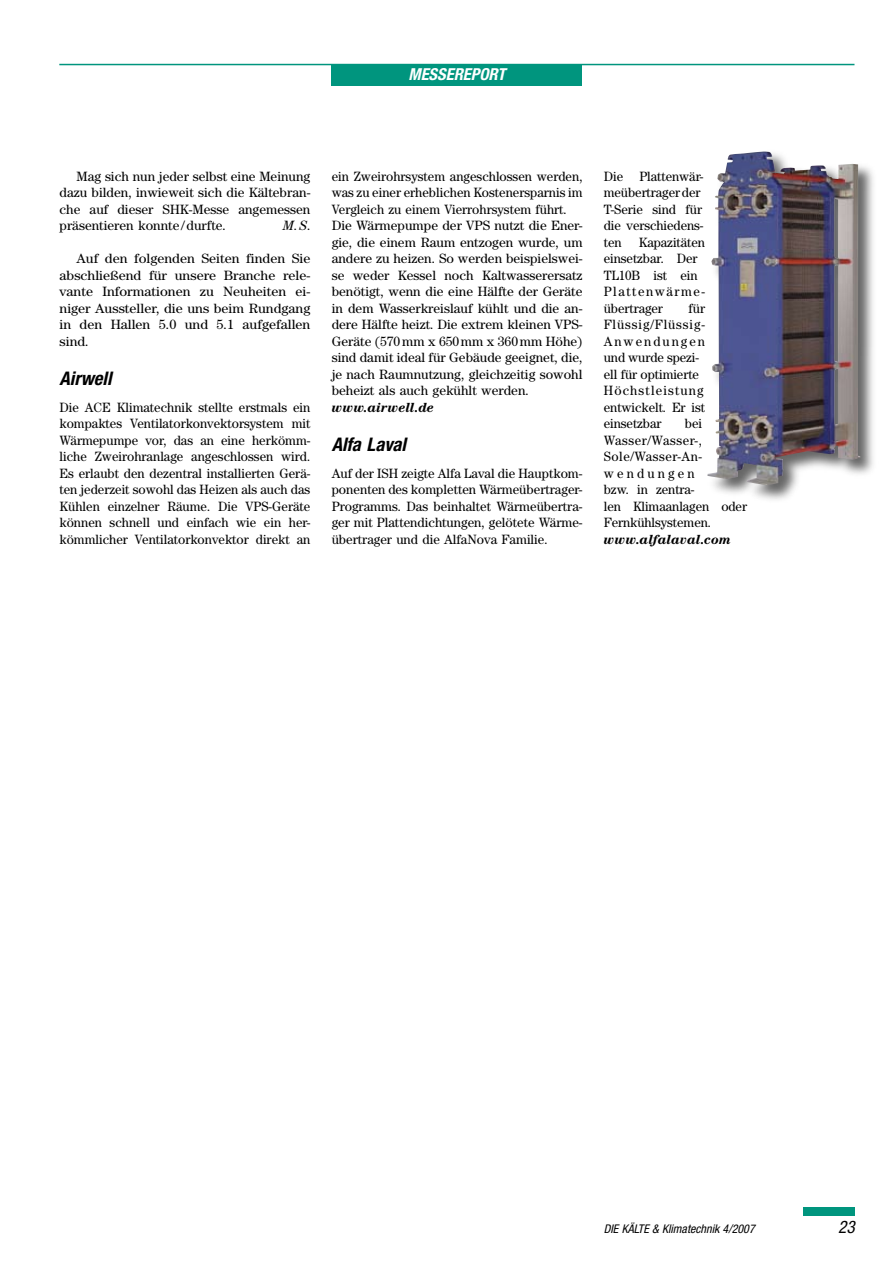
<style>
.page{position:relative;width:893px;height:1263px;background:#fff}
.page>*{position:absolute;margin:0;border:0;box-sizing:border-box;transform-origin:0 0}
.t1{font:italic 700 condensed 18.75px "Helvetica Neue LT Std";color:#000}
.t2{font:italic condensed 17.25px "Helvetica Neue LT Std";color:#000}
.t3{font:italic 700 condensed 16.5px "Helvetica Neue LT Std";color:#fff}
.t4{font:13.5px/16.5px "Century Std";color:#000;scale:.96 1}
.t5{font:13.5px/16.5px "Century Std";color:#000;text-align:justify}
.t6{font:13.5px/16.5px "Century Std";color:#000;text-align:justify;scale:1.04 1}
.t7{font:italic 700 13.5px "Century Std";color:#000}
.t8{font:italic 13.5px "Century Std";color:#000}
.t9{font:italic condensed 12px "Helvetica Neue LT Std";color:#000}
.s1{font-style:normal}
</style>
<div class="page">
<div style="left:706px;top:149px;width:172px;height:356px;background:#000;opacity:.6"></div>
<img style="left:707px;top:152px;width:153px;height:333px">
<div style="left:804px;top:1208px;width:51px;height:8px;background:#00957e"></div>
<div style="left:331px;top:65px;width:251px;height:20px;background:#00957e"></div>
<hr style="left:59px;top:64px;width:795px;height:1px;background:#00957e">
<p class="t3" style="left:408px;top:64px;width:98px">MESSEREPORT</p>
<p class="t5" style="left:60px;top:168px;width:252px;text-indent:17px">Mag sich nun jeder selbst eine Meinung dazu bilden, inwieweit sich die Kältebran&shy;che auf dieser SHK-Messe angemessen präsentieren konnte /durfte.</p>
<p class="t8" style="left:283px;top:218px;width:29px">M. S<span class="s1">.</span></p>
<p class="t6" style="left:60px;top:250px;width:243px;text-indent:17px">Auf den folgenden Seiten finden Sie abschließend für unsere Branche rele&shy;vante Informationen zu Neuheiten ei&shy;niger Aussteller, die uns beim Rundgang in den Hallen 5.0 und 5.1 aufgefallen sind.</p>
<h1 class="t1" style="left:60px;top:367px;width:54px">AIRWELL</h1>
<p class="t4" style="left:60px;top:399px;width:263px;text-align:justify">Die ACE Klimatechnik stellte erstmals ein kompaktes Ventilatorkonvektorsystem mit Wärmepumpe vor, das an eine herkömm&shy;liche Zweirohranlage angeschlossen wird.<br>Es erlaubt den dezentral installierten Gerä&shy;ten jederzeit sowohl das Heizen als auch das Kühlen einzelner Räume. Die VPS-Geräte können schnell und einfach wie ein her&shy;kömmlicher Ventilatorkonvektor direkt an</p>
<p class="t4" style="left:332px;top:168px;width:263px">ein Zweirohrsystem angeschlossen werden, was zu einer erheblichen Kostenersparnis im Vergleich zu einem Vierrohrsystem führt.<br>Die Wärmepumpe der VPS nutzt die Ener&shy;gie, die einem Raum entzogen wurde, um andere zu heizen. So werden beispielswei&shy;se weder Kessel noch Kaltwasserersatz benötigt, wenn die eine Hälfte der Geräte in dem Wasserkreislauf kühlt und die an&shy;dere Hälfte heizt. Die extrem kleinen VPS-Geräte (570mm x 650mm x 360mm Höhe) sind damit ideal für Gebäude geeignet, die, je nach Raumnutzung, gleichzeitig sowohl beheizt als auch gekühlt werden.</p>
<p class="t7" style="left:332px;top:399px;width:104px">www.airwell.de</p>
<h1 class="t1" style="left:332px;top:433px;width:76px">ALFA LAVAL</h1>
<p class="t5" style="left:332px;top:465px;width:252px">Auf der ISH zeigte Alfa Laval die Hauptkom&shy;ponenten des kompletten Wärmeübertrager-Programms. Das beinhaltet Wärmeübertra&shy;ger mit Plattendichtungen, gelötete Wärme&shy;übertrager und die AlfaNova Familie.</p>
<p class="t4" style="left:604px;top:168px;width:105px">Die Platten-wär&shy;meübertrager der<br>T-Serie sind für die verschiedens&shy;ten</p>
<p class="t4" style="left:604px;top:234px;width:107px;text-indent:35px">Kapazitäten einsetzbar. Der<br>TL10B ist ein<br>Plattenwärme&shy;übertrager</p>
<p class="t4" style="left:604px;top:300px;width:107px;text-indent:85px">für<br>Flüssig/Flüssig-<br>Anwendungen und wurde spezi&shy;ell für optimierte<br>Höchstleistung entwickelt. Er ist einsetzbar</p>
<p class="t4" style="left:604px;top:415px;width:151px;text-indent:81px">bei<br>Wasser/Wasser-,<br>Sole/Wasser-An&shy;wendungen<br>bzw. in zentra-<br>len Klimaanlagen oder<br>Fernkühlsystemen.</p>
<p class="t7" style="left:604px;top:531px;width:129px">www.alfalaval.com</p>
<p class="t9" style="left:604px;top:1222px;width:152px">DIE KÄLTE &amp; Klimatechnik 4/2007</p>
<p class="t2" style="left:838px;top:1217px;width:18px">23</p>
</div>
